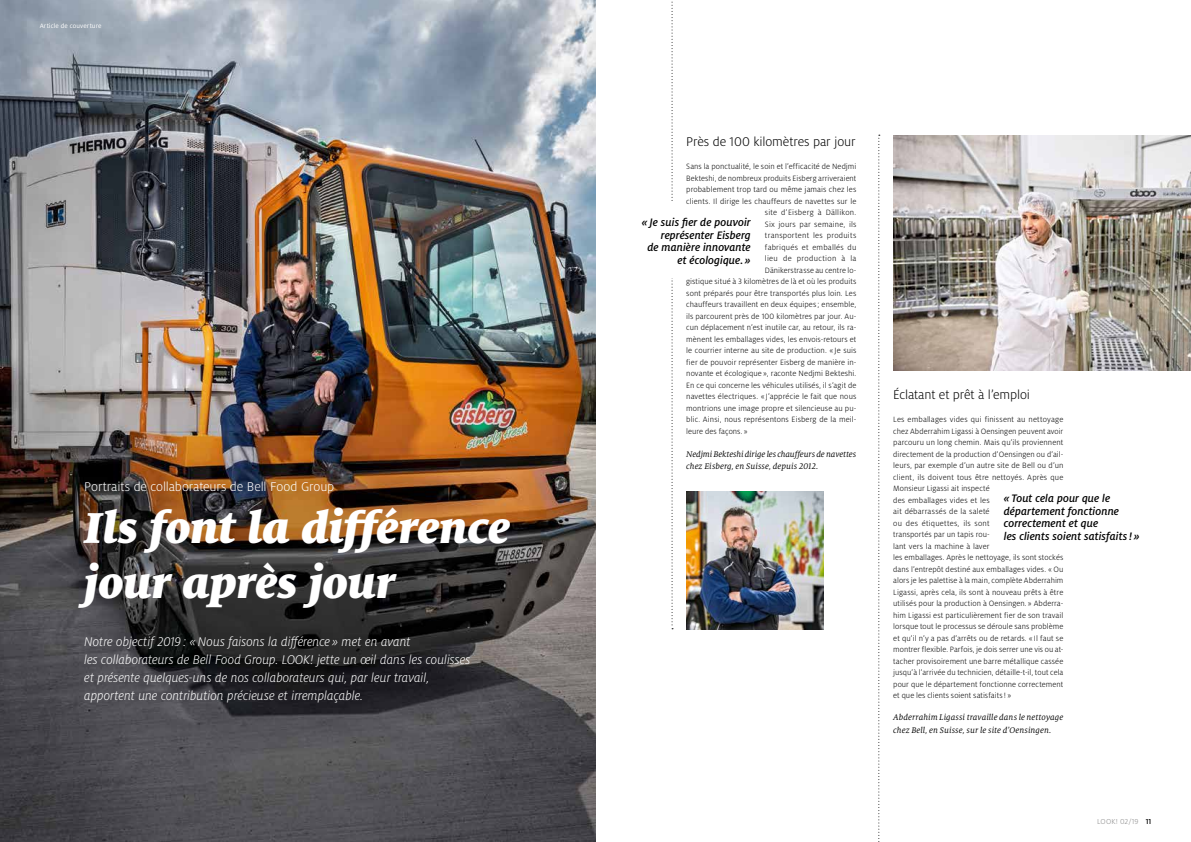
<style>
.page{position:relative;width:1191px;height:842px;background:#fff}
.page>*{position:absolute;margin:0;border:0;box-sizing:border-box;transform-origin:0 0}
.t1{font:italic 900 48px/55px "Milo Serif Pro";letter-spacing:-.005em;color:#fff}
.t2{font:italic 300 14px/18px "Milo Pro";letter-spacing:-.005em;color:#fff}
.t3{font:300 14px "Milo Pro";letter-spacing:-.005em;color:#000}
.t4{font:300 14px "Milo Pro";letter-spacing:-.005em;color:#fff}
.t5{font:italic 500 12px/12.5px "Milo Pro";color:#000;text-align:right}
.t6{font:italic 9px/12.5px "Milo Serif Pro";letter-spacing:.005em;color:#000}
.t7{font:300 8.5px/11.5px "Milo Pro";letter-spacing:.01em;color:#000}
.t8{font:300 8.5px "Milo Pro";letter-spacing:.03em;color:#000}
.t9{font:300 8.5px "Milo Pro";letter-spacing:.035em;color:#000}
.t10{font:300 8px "Milo Pro";letter-spacing:.005em;color:#878787}
.t11{font:7px "Milo Pro";letter-spacing:.02em;color:#fff}
.s1{font-weight:500;color:#000}
</style>
<div class="page">
<img style="left:0;top:0;width:595px;height:842px">
<img style="left:595px;top:0;width:1px;height:842px">
<img style="left:893px;top:135px;width:298px;height:235px">
<img style="left:686px;top:491px;width:137px;height:138px">
<svg style="left:671px;top:1px;width:2px;height:628px"></svg>
<svg style="left:878px;top:135px;width:2px;height:707px"></svg>
<div style="left:664px;top:204px;width:16px;height:74px;background:#fff"></div>
<p class="t11" style="left:40px;top:22px;width:63px">Article de couverture</p>
<h2 class="t4" style="left:84px;top:479px;width:251px">Portraits de collaborateurs de Bell Food Group</h2>
<h1 class="t1" style="left:84px;top:499px;width:427px">Ils font la différence jour après jour</h1>
<p class="t2" style="left:84px;top:633px;width:388px">Notre objectif 2019 : «Nous faisons la différence » met en avant<br>les collaborateurs de Bell Food Group. LOOK! jette un œil dans les coulisses et présente quelques-uns de nos collaborateurs qui, par leur travail, apportent une contribution précieuse et irremplaçable.</p>
<h2 class="t3" style="left:686px;top:134px;width:171px">Près de 100 kilomètres par jour</h2>
<p class="t7" style="left:686px;top:161px;width:172px">Sans la ponctualité, le soin et l’efficacité de Nedjmi</p>
<p class="t7" style="left:686px;top:172px;width:172px">Bekteshi, de nombreux produits Eisberg arriveraient</p>
<p class="t7" style="left:686px;top:184px;width:172px">probablement trop tard ou même jamais chez les</p>
<p class="t7" style="left:686px;top:195px;width:172px">clients. Il dirige les chauffeurs de navettes sur le</p>
<p class="t7" style="left:765px;top:207px;width:93px">site d’Eisberg à Dällikon.</p>
<p class="t7" style="left:765px;top:218px;width:93px">Six jours par semaine, ils</p>
<p class="t8" style="left:765px;top:231px;width:93px">transportent les produits</p>
<p class="t7" style="left:765px;top:241px;width:93px">fabriqués et emballés du</p>
<p class="t9" style="left:765px;top:254px;width:93px">lieu de production à la</p>
<p class="t7" style="left:765px;top:264px;width:93px">Dänikerstrasse au centre lo-</p>
<p class="t7" style="left:686px;top:276px;width:172px">gistique situé à 3 kilomètres de là et où les produits</p>
<p class="t7" style="left:686px;top:287px;width:172px">sont préparés pour être transportés plus loin. Les</p>
<p class="t7" style="left:686px;top:299px;width:172px">chauffeurs travaillent en deux équipes; ensemble,</p>
<p class="t7" style="left:686px;top:310px;width:172px">ils parcourent près de 100 kilomètres par jour. Au-</p>
<p class="t7" style="left:686px;top:322px;width:172px">cun déplacement n’est inutile car, au retour, ils ra-</p>
<p class="t7" style="left:686px;top:333px;width:172px">mènent les emballages vides, les envois-retours et</p>
<p class="t7" style="left:686px;top:345px;width:172px">le courrier interne au site de production. « Je suis</p>
<p class="t7" style="left:686px;top:356px;width:172px">fier de pouvoir représenter Eisberg de manière in-</p>
<p class="t7" style="left:686px;top:368px;width:172px">novante et écologique », raconte Nedjmi Bekteshi.</p>
<p class="t7" style="left:686px;top:379px;width:172px">En ce qui concerne les véhicules utilisés, il s’agit de</p>
<p class="t7" style="left:686px;top:391px;width:172px">navettes électriques. « J’apprécie le fait que nous</p>
<p class="t7" style="left:686px;top:402px;width:172px">montrions une image propre et silencieuse au pu-</p>
<p class="t7" style="left:686px;top:414px;width:172px">blic. Ainsi, nous représentons Eisberg de la meil-</p>
<p class="t7" style="left:686px;top:425px;width:63px">leure des façons. »</p>
<h3 class="t5" style="left:642px;top:216px;width:110px">« Je suis fier de pouvoir représenter Eisberg<br>de manière innovante et écologique. »</h3>
<p class="t6" style="left:686px;top:449px;width:172px;line-height:11.5px">Nedjmi Bekteshi dirige les chauffeurs de navettes chez Eisberg, en Suisse, depuis 2012.</p>
<h2 class="t3" style="left:893px;top:387px;width:138px">Éclatant et prêt à l’emploi</h2>
<p class="t7" style="left:893px;top:414px;width:172px">Les emballages vides qui finissent au nettoyage chez Abderrahim Ligassi à Oensingen peuvent avoir parcouru un long chemin. Mais qu’ils proviennent directement de la production d’Oensingen ou d’ail&shy;leurs, par exemple d’un autre site de Bell ou d’un client, ils doivent tous être nettoyés. Après que Monsieur Ligassi ait inspecté<br>des emballages vides et les<br>ait débarrassés de la saleté<br>ou des étiquettes, ils sont<br>transportés par un tapis rou-<br>lant vers la machine à laver<br>les emballages. Après le nettoyage, ils sont stockés dans l’entrepôt destiné aux emballages vides. «Ou alors je les palettise à la main, complète Abderrahim Ligassi, après cela, ils sont à nouveau prêts à être utilisés pour la production à Oensingen. » Abderra&shy;him Ligassi est particulièrement fier de son travail lorsque tout le processus se déroule sans problème et qu’il n’y a pas d’arrêts ou de retards. « Il faut se montrer flexible. Parfois, je dois serrer une vis ou at&shy;tacher provisoirement une barre métallique cassée jusqu’à l’arrivée du technicien, détaille-t-il, tout cela pour que le département fonctionne correctement et que les clients soient satisfaits! »</p>
<h3 class="t5" style="left:1003px;top:492px;width:137px;text-align:left">« Tout cela pour que le département fonctionne correctement et que<br>les clients soient satisfaits! »</h3>
<p class="t6" style="left:893px;top:711px;width:172px">Abderrahim Ligassi travaille dans le nettoyage chez Bell, en Suisse, sur le site d’Oensingen.</p>
<p class="t10" style="left:1097px;top:817px;width:56px">LOOK! 02/19 <span class="s1">11</span></p>
</div>
